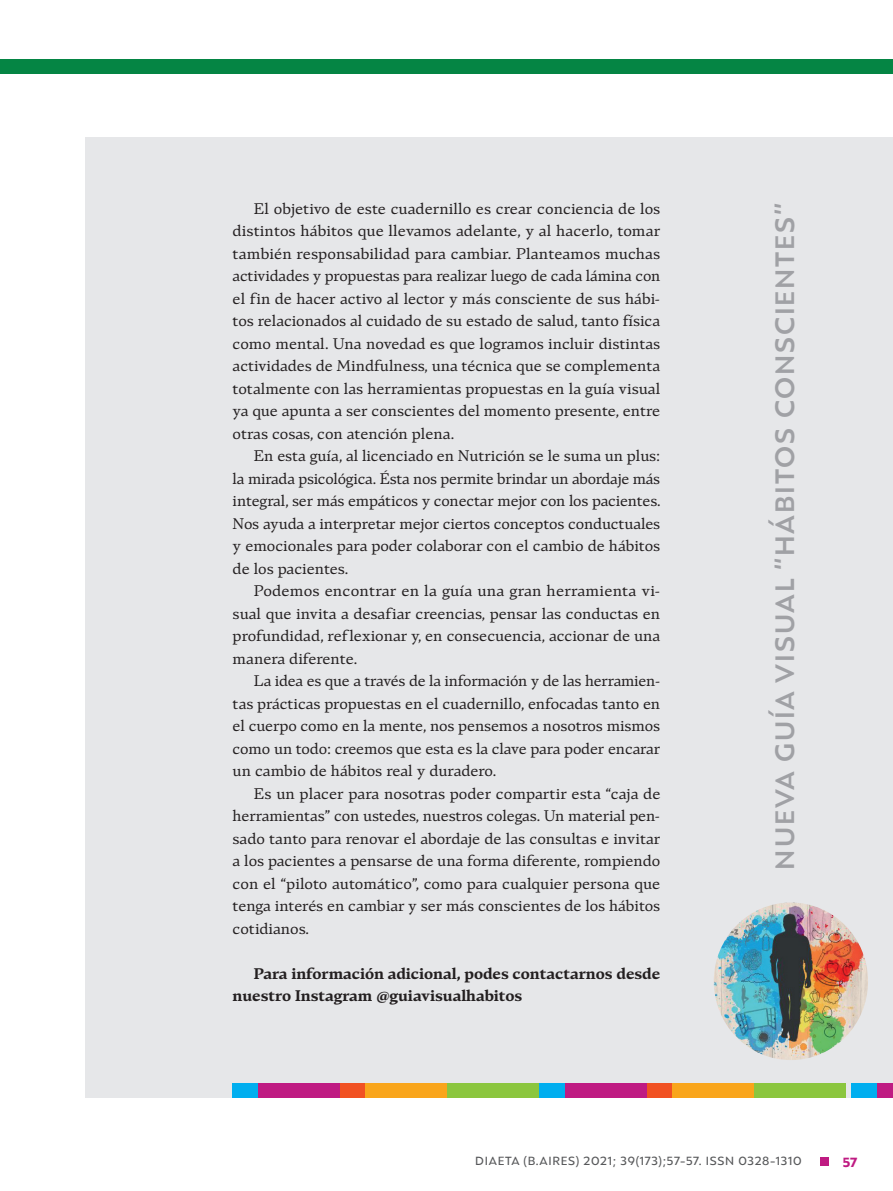
<style>
.page{position:relative;width:893px;height:1191px;background:#fff}
.page>*{position:absolute;margin:0;border:0;box-sizing:border-box;transform-origin:0 0}
.t1{font:600 27px "Mangueira";letter-spacing:.07em;color:#a0a1a5}
.t2{font:15px/22.5px "Teramo Txt Rg";letter-spacing:-.005em;color:#231f20;text-align:justify}
.t3{font:15px/22.5px "Teramo Txt Bd";letter-spacing:-.005em;color:#231f20}
.t4{font:700 13.5px "Mangueira";color:#bf1b82}
.t5{font:500 12px "Mangueira";letter-spacing:.06em;color:#57585a}
</style>
<div class="page">
<div style="left:0;top:60px;width:892px;height:14px;background:#058544"></div>
<div style="left:820px;top:1157px;width:9px;height:8px;background:#bf1b82"></div>
<div style="left:85px;top:137px;width:808px;height:960px;background:#e6e7e9"></div>
<img style="left:714px;top:902px;width:154px;height:158px">
<div style="left:446px;top:1083px;width:93px;height:14px;background:#8bc63e"></div>
<div style="left:365px;top:1083px;width:81px;height:14px;background:#f9a51b"></div>
<div style="left:340px;top:1083px;width:25px;height:14px;background:#f15122"></div>
<div style="left:258px;top:1083px;width:82px;height:14px;background:#bf1b82"></div>
<div style="left:233px;top:1083px;width:25px;height:14px;background:#00aeef"></div>
<div style="left:753px;top:1083px;width:93px;height:14px;background:#8bc63e"></div>
<div style="left:672px;top:1083px;width:81px;height:14px;background:#f9a51b"></div>
<div style="left:646px;top:1083px;width:26px;height:14px;background:#f15122"></div>
<div style="left:565px;top:1083px;width:81px;height:14px;background:#bf1b82"></div>
<div style="left:539px;top:1083px;width:26px;height:14px;background:#00aeef"></div>
<div style="left:877px;top:1083px;width:16px;height:14px;background:#bf1b82"></div>
<div style="left:851px;top:1083px;width:26px;height:14px;background:#00aeef"></div>
<p class="t2" style="left:233px;top:196px;width:429px;text-indent:21px">El objetivo de este cuadernillo es crear conciencia de los distintos hábitos que llevamos adelante, y al hacerlo, tomar también responsabilidad para cambiar. Planteamos muchas actividades y propuestas para realizar luego de cada lámina con el fin de hacer activo al lector y más consciente de sus hábi&shy;tos relacionados al cuidado de su estado de salud, tanto física como mental. Una novedad es que logramos incluir distintas actividades de Mindfulness, una técnica que se complementa totalmente con las herramientas propuestas en la guía visual ya que apunta a ser conscientes del momento presente, entre otras cosas, con atención plena.</p>
<p class="t2" style="left:233px;top:444px;width:429px;text-indent:21px">En esta guía, al licenciado en Nutrición se le suma un plus: la mirada psicológica. Ésta nos permite brindar un abordaje más integral, ser más empáticos y conectar mejor con los pacientes.<br>Nos ayuda a interpretar mejor ciertos conceptos conductuales y emocionales para poder colaborar con el cambio de hábitos de los pacientes.</p>
<p class="t2" style="left:233px;top:579px;width:429px;text-indent:21px">Podemos encontrar en la guía una gran herramienta vi&shy;sual que invita a desafiar creencias, pensar las conductas en profundidad, reflexionar y, en consecuencia, accionar de una manera diferente.</p>
<p class="t2" style="left:233px;top:669px;width:429px;text-indent:21px">La idea es que a través de la información y de las herramien&shy;tas prácticas propuestas en el cuadernillo, enfocadas tanto en el cuerpo como en la mente, nos pensemos a nosotros mismos como un todo: creemos que esta es la clave para poder encarar un cambio de hábitos real y duradero.</p>
<p class="t2" style="left:233px;top:781px;width:429px;text-indent:21px">Es un placer para nosotras poder compartir esta “caja de herramientas” con ustedes, nuestros colegas. Un material pen&shy;sado tanto para renovar el abordaje de las consultas e invitar a los pacientes a pensarse de una forma diferente, rompiendo con el “piloto automático”, como para cualquier persona que tenga interés en cambiar y ser más conscientes de los hábitos cotidianos.</p>
<p class="t3" style="left:233px;top:961px;width:429px;text-indent:21px">Para información adicional, podes contactarnos desde nuestro Instagram @guiavisualhabitos</p>
<h1 class="t1" style="left:767px;top:869px;width:668px;rotate:-90deg">NUEVA GUÍA VISUAL “HÁBITOS CONSCIENTES”</h1>
<p class="t5" style="left:475px;top:1153px;width:328px">DIAETA (B.AIRES) 2021; 39(173);57-57. ISSN 0328-1310</p>
<p class="t4" style="left:843px;top:1153px;width:16px">57</p>
</div>
